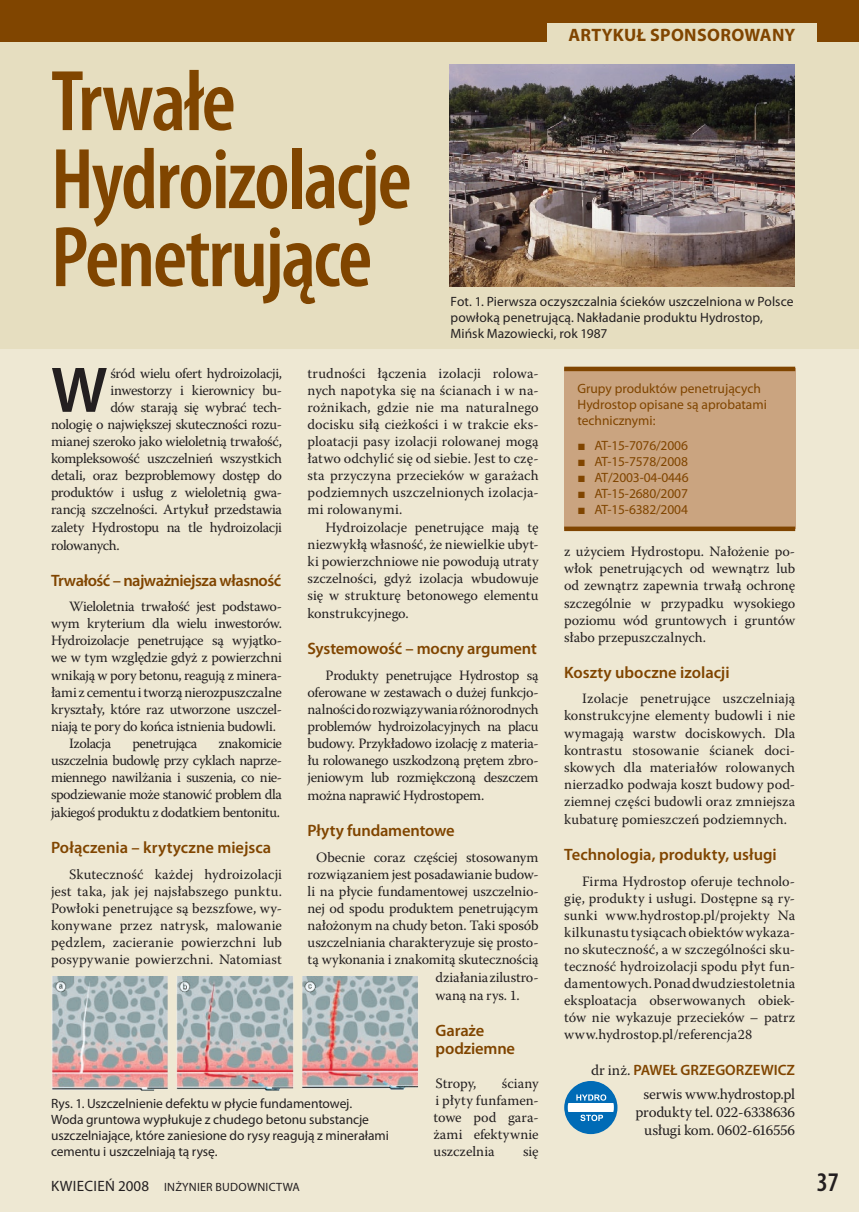
<style>
.page{position:relative;width:859px;height:1212px;background:#fff}
.page>*{position:absolute;margin:0;border:0;box-sizing:border-box;transform-origin:0 0}
.t1{font:600 condensed 87px/78px "Myriad Pro";letter-spacing:-.025em;color:#804500}
.t2{font:600 64.95px "Myriad Pro";color:#231f20}
.t3{font:600 condensed 27px "Myriad Pro";color:#231f20}
.t4{font:700 18px "Myriad Pro";letter-spacing:.02em;color:#804500}
.t5{font:600 16.5px/18px "Myriad Pro";letter-spacing:-.01em;color:#804500}
.t6{font:600 16.5px "Myriad Pro";letter-spacing:-.03em;color:#804500}
.t7{font:15px/18px "Warnock Pro";letter-spacing:-.015em;color:#231f20;text-align:center}
.t8{font:600 15px "Myriad Pro";color:#804500}
.t9{font:14.25px/17.1px "Warnock Pro";letter-spacing:-.015em;color:#231f20;text-align:justify}
.t10{font:14.25px "Warnock Pro";letter-spacing:-.035em;color:#231f20}
.t11{font:13.5px/15.8px "Myriad Pro";color:#231f20}
.t12{font:13.5px/16.2px "Myriad Pro";letter-spacing:-.01em;color:#804500}
.t13{font:13.5px/16.2px "Arial";color:#804500;text-align:justify}
.t14{font:12px "Myriad Pro";letter-spacing:.02em;color:#231f20}
.s1{font-family:"Warnock Pro";font-weight:400;color:#231f20}
.s2{font-size:15px}
</style>
<div class="page">
<div style="left:0;top:0;width:859px;height:43px;background:#804500"></div>
<div style="left:0;top:43px;width:859px;height:1169px;background:#eee8d3"></div>
<div style="left:0;top:43px;width:859px;height:306px;background:#e6dec0"></div>
<img style="left:52px;top:976px;width:366px;height:115px">
<img style="left:449px;top:65px;width:346px;height:221px">
<div style="left:565px;top:368px;width:231px;height:161px;background:#caa480"></div>
<hr style="left:564px;top:367px;width:231px;height:4px;background:#804500">
<hr style="left:564px;top:527px;width:231px;height:4px;background:#804500">
<div style="left:547px;top:23px;width:269px;height:23px;background:#e6dec0"></div>
<div style="left:564px;top:1081px;width:53px;height:53px;background:#006bb6;border-radius:50%"></div>
<svg style="left:576px;top:1094px;width:30px;height:6px"></svg>
<svg style="left:580px;top:1115px;width:23px;height:6px"></svg>
<div style="left:567px;top:1103px;width:47px;height:9px;background:#fff"></div>
<div style="left:565px;top:1081px;width:52px;height:52px;border:3px solid #006bb6;border-radius:50%"></div>
<h1 class="t1" style="left:51px;top:61px;width:362px">Trwałe<br>Hydroizolacje<br>Penetrujące</h1>
<p class="t4" style="left:568px;top:24px;width:229px">ARTYKUŁ SPONSOROWANY</p>
<p class="t11" style="left:451px;top:294px;width:344px">Fot. 1. Pierwsza oczyszczalnia ścieków uszczelniona w Polsce powłoką penetrującą. Nakładanie produktu Hydrostop,<br>Mińsk Mazowiecki, rok 1987</p>
<h2 class="t2" style="left:51px;top:349px;width:58px">W</h2>
<p class="t9" style="left:110px;top:364px;width:173px">śród wielu ofert hydroizolacji,</p>
<p class="t9" style="left:308px;top:364px;width:233px">trudności łączenia izolacji rolowa&shy;nych napotyka się na ścianach i w na&shy;rożnikach, gdzie nie ma naturalnego docisku siłą cieżkości i w trakcie eks&shy;ploatacji pasy izolacji rolowanej mogą łatwo odchylić się od siebie. Jest to czę&shy;sta przyczyna przecieków w garażach podziemnych uszczelnionych izolacja&shy;mi rolowanymi.</p>
<p class="t9" style="left:308px;top:518px;width:233px;text-indent:18px">Hydroizolacje penetrujące mają tę niezwykłą własność, że niewielkie ubyt&shy;ki powierzchniowe nie powodują utraty szczelności, gdyż izolacja wbudowuje się w strukturę betonowego elementu konstrukcyjnego.</p>
<p class="t5" style="left:308px;top:639px;width:231px">Systemowość – mocny argument</p>
<p class="t9" style="left:308px;top:666px;width:233px;text-indent:18px">Produkty penetrujące Hydrostop są oferowane w zestawach o dużej funkcjo&shy;nalności do rozwiązywania różnorodnych problemów hydroizolacyjnych na placu budowy. Przykładowo izolację z materia&shy;łu rolowanego uszkodzoną prętem zbro&shy;jeniowym lub rozmiękczoną deszczem można naprawić Hydrostopem.</p>
<p class="t5" style="left:308px;top:821px;width:149px">Płyty fundamentowe</p>
<p class="t9" style="left:316px;top:848px;width:224px">Obecnie coraz częściej stosowanym</p>
<p class="t9" style="left:308px;top:865px;width:233px">rozwiązaniem jest posadawianie budow-</p>
<p class="t9" style="left:308px;top:882px;width:233px">li na płycie fundamentowej uszczelnio-</p>
<p class="t9" style="left:308px;top:900px;width:232px">nej od spodu produktem penetrującym</p>
<p class="t9" style="left:308px;top:917px;width:232px">nałożonym na chudy beton. Taki sposób</p>
<p class="t9" style="left:308px;top:934px;width:233px">uszczelniania charakteryzuje się prosto-</p>
<p class="t9" style="left:308px;top:951px;width:232px">tą wykonania i znakomitą skutecznością</p>
<p class="t9" style="left:436px;top:968px;width:105px">działania zilustro-</p>
<p class="t9" style="left:436px;top:986px;width:86px">waną na rys. 1.</p>
<p class="t5" style="left:436px;top:1020px;width:81px">Garaże podziemne</p>
<p class="t9" style="left:436px;top:1074px;width:42px">Stropy,</p>
<p class="t9" style="left:110px;top:381px;width:173px">inwestorzy i kierownicy bu-</p>
<p class="t9" style="left:110px;top:398px;width:173px">dów starają się wybrać tech-</p>
<p class="t9" style="left:51px;top:415px;width:233px">nologię o największej skuteczności rozu-</p>
<p class="t9" style="left:51px;top:432px;width:233px">mianej szeroko jako wieloletnią trwałość,</p>
<p class="t9" style="left:51px;top:450px;width:233px">kompleksowość uszczelnień wszystkich</p>
<p class="t9" style="left:51px;top:467px;width:233px">detali, oraz bezproblemowy dostęp do</p>
<p class="t9" style="left:51px;top:484px;width:233px">produktów i usług z wieloletnią gwa-</p>
<p class="t9" style="left:51px;top:501px;width:233px">rancją szczelności. Artykuł przedstawia</p>
<p class="t9" style="left:51px;top:518px;width:233px">zalety Hydrostopu na tle hydroizolacji</p>
<p class="t10" style="left:51px;top:536px;width:70px">rolowanych.</p>
<p class="t6" style="left:51px;top:569px;width:232px">Trwałość – najważniejsza własność</p>
<p class="t9" style="left:69px;top:598px;width:215px">Wieloletnia trwałość jest podstawo-</p>
<p class="t9" style="left:51px;top:615px;width:232px">wym kryterium dla wielu inwestorów.</p>
<p class="t9" style="left:51px;top:632px;width:233px">Hydroizolacje penetrujące są wyjątko-</p>
<p class="t9" style="left:51px;top:649px;width:232px">we w tym względzie gdyż z powierzchni</p>
<p class="t9" style="left:51px;top:666px;width:233px">wnikają w pory betonu, reagują z minera-</p>
<p class="t9" style="left:51px;top:683px;width:232px">łami z cementu i tworzą nierozpuszczalne</p>
<p class="t9" style="left:51px;top:700px;width:233px">kryształy, które raz utworzone uszczel-</p>
<p class="t9" style="left:51px;top:717px;width:227px">niają te pory do końca istnienia budowli.</p>
<p class="t9" style="left:69px;top:734px;width:44px">Izolacja</p>
<p class="t10" style="left:132px;top:735px;width:66px">penetrująca</p>
<p class="t9" style="left:51px;top:734px;width:233px;text-indent:167px">znakomicie uszczelnia budowlę przy cyklach naprze&shy;miennego nawilżania i suszenia, co nie&shy;spodziewanie może stanowić problem dla jakiegoś produktu z dodatkiem bentonitu.</p>
<p class="t5" style="left:51px;top:838px;width:222px">Połączenia – krytyczne miejsca</p>
<p class="t9" style="left:51px;top:865px;width:233px;text-indent:18px">Skuteczność każdej hydroizolacji jest taka, jak jej najsłabszego punktu.<br>Powłoki penetrujące są bezszfowe, wy&shy;konywane przez natrysk, malowanie pędzlem, zacieranie powierzchni lub posypywanie powierzchni. Natomiast</p>
<p class="t9" style="left:433px;top:1074px;width:107px;text-indent:68px">ściany i płyty funfamen&shy;towe pod gara&shy;żami efektywnie uszczelnia</p>
<p class="t11" style="left:51px;top:1096px;width:339px">Rys. 1. Uszczelnienie defektu w płycie fundamentowej.<br>Woda gruntowa wypłukuje z chudego betonu substancje uszczelniające, które zaniesione do rysy reagują z minerałami cementu i uszczelniają tą rysę.</p>
<p class="t9" style="left:523px;top:1143px;width:17px">się</p>
<p class="t12" style="left:577px;top:380px;width:191px">Grupy produktów penetrujących<br>Hydrostop opisane są aprobatami technicznymi:</p>
<p class="t12" style="left:594px;top:437px;width:96px;text-align:justify">AT-15-7076/2006<br>AT-15-7578/2008<br>AT/2003-04-0446<br>AT-15-2680/2007<br>AT-15-6382/2004</p>
<p class="t13" style="left:577px;top:437px;width:10px">■ ■ ■ ■ ■</p>
<p class="t9" style="left:564px;top:543px;width:233px">z użyciem Hydrostopu. Nałożenie po&shy;włok penetrujących od wewnątrz lub od zewnątrz zapewnia trwałą ochronę szczególnie w przypadku wysokiego poziomu wód gruntowych i gruntów słabo przepuszczalnych.</p>
<p class="t5" style="left:564px;top:663px;width:167px">Koszty uboczne izolacji</p>
<p class="t9" style="left:564px;top:690px;width:233px;text-indent:18px">Izolacje penetrujące uszczelniają konstrukcyjne elementy budowli i nie wymagają warstw dociskowych. Dla kontrastu stosowanie ścianek doci&shy;skowych dla materiałów rolowanych nierzadko podwaja koszt budowy pod&shy;ziemnej części budowli oraz zmniejsza kubaturę pomieszczeń podziemnych.</p>
<p class="t5" style="left:564px;top:845px;width:214px">Technologia, produkty, usługi</p>
<p class="t9" style="left:564px;top:872px;width:233px;text-indent:18px">Firma Hydrostop oferuje technolo&shy;gię, produkty i usługi. Dostępne są ry&shy;sunki www.hydrostop.pl/projekty Na kilkunastu tysiącach obiektów wykaza&shy;no skuteczność, a w szczególności sku&shy;teczność hydroizolacji spodu płyt fun&shy;damentowych. Ponad dwudziestoletnia eksploatacja obserwowanych obiek&shy;tów nie wykazuje przecieków – patrz www.hydrostop.pl/referencja28</p>
<p class="t8" style="left:591px;top:1061px;width:205px"><span class="s1">dr inż.</span> Paweł Grzegorzewicz</p>
<p class="t7" style="left:636px;top:1085px;width:161px">serwis www.hydrostop.pl produkty tel. 022-6338636 usługi kom. 0602-616556</p>
<p class="t14" style="left:51px;top:1179px;width:234px"><span class="s2">Kwiecień 2008</span> Inżynier Budown ictwa</p>
<h3 class="t3" style="left:817px;top:1165px;width:24px">37</h3>
</div>
